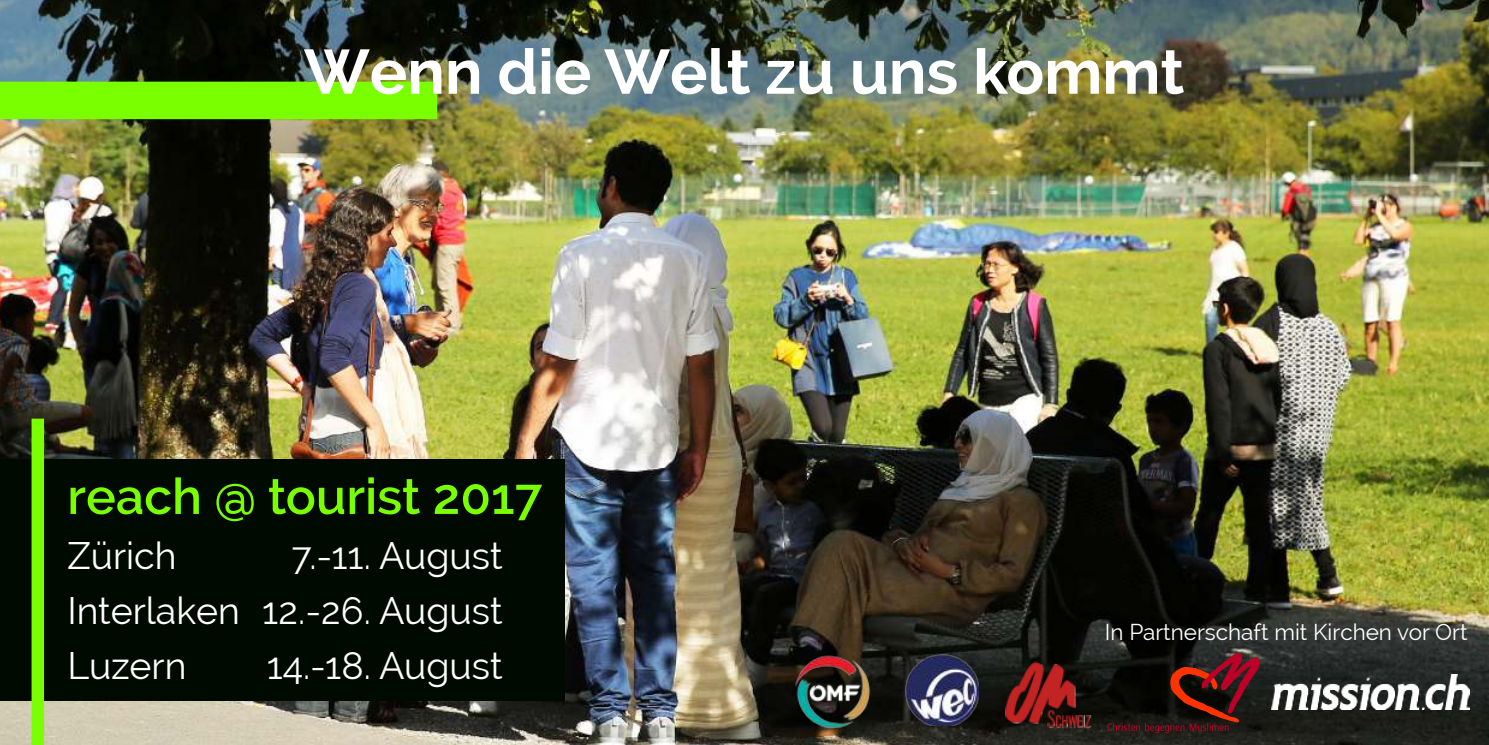
<style>
.page{position:relative;width:1489px;height:745px;background:#fff}
.page>*{position:absolute;margin:0;border:0;box-sizing:border-box;transform-origin:0 0}
.t1{font:700 62.5px "Raleway";color:#fff}
.t2{font:600 50px "Raleway";color:#7aff00}
.t3{font:37.5px/55px "Raleway";color:#fff;text-align:justify}
.t4{font:22.5px "Raleway";color:#fff}
</style>
<div class="page">
<img style="left:0;top:0;width:1488px;height:744px">
<div style="left:0;top:459px;width:565px;height:241px;background:#000a00"></div>
<svg style="left:1107px;top:652px;width:152px;height:80px;background:#351310"></svg>
<img style="left:905px;top:654px;width:73px;height:70px">
<img style="left:998px;top:659px;width:97px;height:81px">
<img style="left:781px;top:642px;width:97px;height:98px">
<img style="left:1271px;top:673px;width:198px;height:35px">
<div style="left:0;top:82px;width:437px;height:37px;background:#7aff00"></div>
<div style="left:32px;top:418px;width:12px;height:326px;background:#7aff00"></div>
<h1 class="t1" style="left:304px;top:36px;width:881px">Wenn die Welt zu uns kommt</h1>
<h2 class="t2" style="left:67px;top:476px;width:476px">reach @ tourist 2017</h2>
<p class="t3" style="left:67px;top:530px;width:111px">Zürich</p>
<p class="t3" style="left:67px;top:530px;width:436px;text-indent:224px">7.-11. August Interlaken 12.-26. August Luzern</p>
<p class="t3" style="left:267px;top:640px;width:237px">14.-18. August</p>
<p class="t4" style="left:1104px;top:622px;width:364px">In Partnerschaft mit Kirchen vor Ort</p>
</div>
